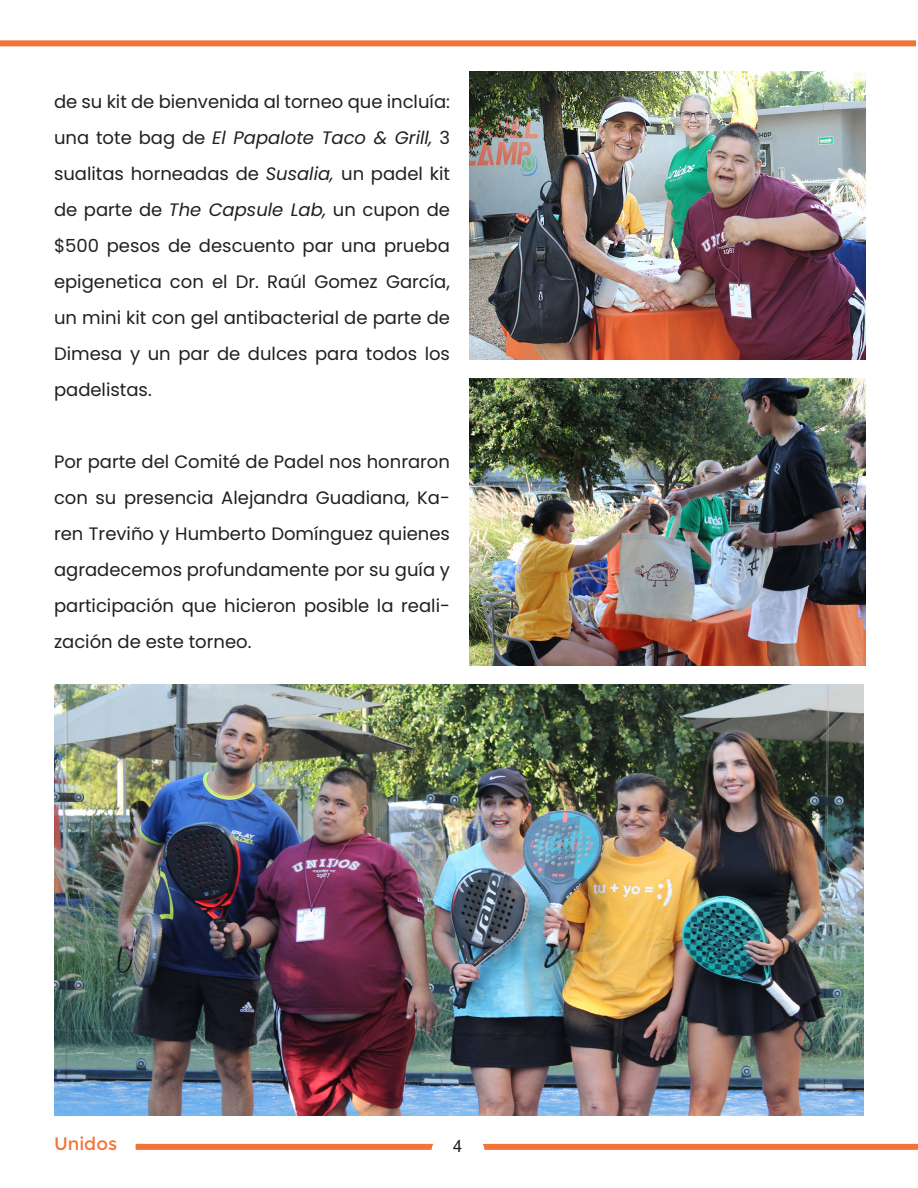
<style>
.page{position:relative;width:918px;height:1188px;background:#fff}
.page>*{position:absolute;margin:0;border:0;box-sizing:border-box;transform-origin:0 0}
.t1{font:18px/36px "Poppins";color:#231f20;text-align:justify}
.t2{font:18px "Montserrat";color:#f37335}
.t3{font:16.5px "Microsoft Sans Serif";color:#231f20}
.s1{font-style:italic}
</style>
<div class="page">
<div style="left:136px;top:1144px;width:782px;height:6px;background:#f37335"></div>
<div style="left:431px;top:1134px;width:54px;height:37px;background:#fff;border-radius:18px"></div>
<div style="left:0;top:40px;width:918px;height:6px;background:#f37335"></div>
<img style="left:469px;top:378px;width:396px;height:288px">
<img style="left:54px;top:684px;width:810px;height:432px">
<img style="left:469px;top:72px;width:396px;height:288px">
<hr style="left:916px;top:19px;width:2px;height:70px;background:#fff">
<p class="t1" style="left:54px;top:84px;width:398px">de su kit de bienvenida al torneo que incluía: una tote bag de <span class="s1">El Papalote Taco &amp; Grill,</span> 3 sualitas horneadas de <span class="s1">Susalia,</span> un padel kit de parte de <span class="s1">The Capsule Lab,</span> un cupon de $500 pesos de descuento par una prueba epigenetica con el Dr. Raúl Gomez García, un mini kit con gel antibacterial de parte de Dimesa y un par de dulces para todos los padelistas.</p>
<p class="t1" style="left:54px;top:444px;width:398px">Por parte del Comité de Padel nos honraron con su presencia Alejandra Guadiana, Ka&shy;ren Treviño y Humberto Domínguez quienes agradecemos profundamente por su guía y participación que hicieron posible la reali&shy;zación de este torneo.</p>
<p class="t2" style="left:54px;top:1134px;width:65px">Unidos</p>
<p class="t3" style="left:453px;top:1135px;width:11px">4</p>
</div>
